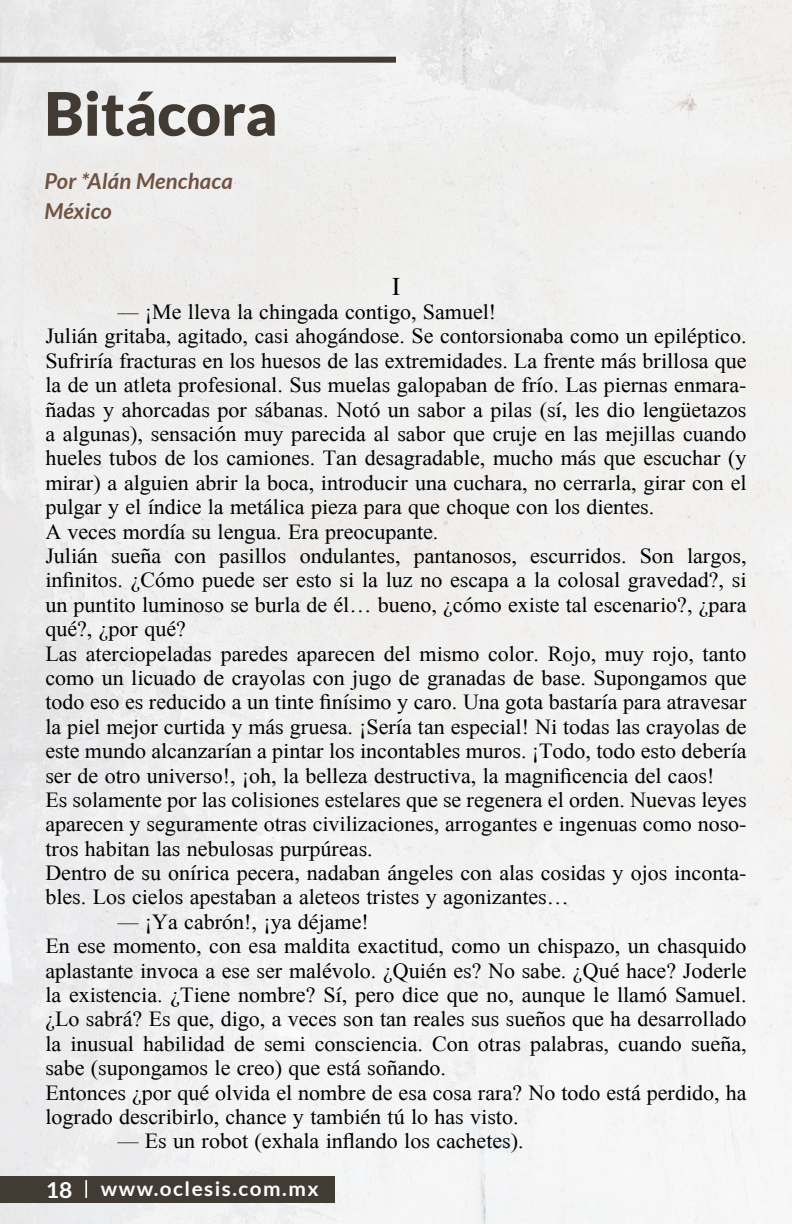
<style>
.page{position:relative;width:792px;height:1224px;background:#f1f1f0}
.page>*{position:absolute;margin:0;border:0;box-sizing:border-box;transform-origin:0 0}
.t1{font:900 60px "Lato";color:#413b34}
.t2{font:26px "Doulos SIL";color:#000}
.t3{font:22px/24.4px "Doulos SIL";color:#000}
.t4{font:italic 700 22px/30px "Lato";letter-spacing:.01em;color:#705341}
.t5{font:700 22px "Lato";color:#fff;scale:1.04 1}
.t6{font:700 20px "Lato";letter-spacing:.07em;color:#fff;scale:1.04 1}
</style>
<div class="page">
<div style="left:0;top:1176px;width:334px;height:27px;background:#413b34"></div>
<svg style="left:85px;top:1180px;width:2px;height:18px"></svg>
<div style="left:0;top:57px;width:396px;height:6px;background:#413b34"></div>
<h1 class="t1" style="left:44px;top:79px;width:235px">Bitácora</h1>
<p class="t4" style="left:44px;top:167px;width:190px">Por *Alán Menchaca<br>México</p>
<p class="t2" style="left:392px;top:270px;width:10px">I</p>
<p class="t3" style="left:45px;top:299px;width:703px;text-indent:72px">— ¡Me lleva la chingada contigo, Samuel!<br>Julián gritaba, agitado, casi ahogándose. Se contorsionaba como un epiléptico.<br>Sufriría fracturas en los huesos de las extremidades. La frente más brillosa que la de un atleta profesional. Sus muelas galopaban de frío. Las piernas enmara&shy;ñadas y ahorcadas por sábanas. Notó un sabor a pilas (sí, les dio lengüetazos a algunas), sensación muy parecida al sabor que cruje en las mejillas cuando hueles tubos de los camiones. Tan desagradable, mucho más que escuchar (y mirar) a alguien abrir la boca, introducir una cuchara, no cerrarla, girar con el pulgar y el índice la metálica pieza para que choque con los dientes.<br>A veces mordía su lengua. Era preocupante.<br>Julián sueña con pasillos ondulantes, pantanosos, escurridos. Son largos, infinitos. ¿Cómo puede ser esto si la luz no escapa a la colosal gravedad?, si un puntito luminoso se burla de él… bueno, ¿cómo existe tal escenario?, ¿para qué?, ¿por qué?<br>Las aterciopeladas paredes aparecen del mismo color. Rojo, muy rojo, tanto como un licuado de crayolas con jugo de granadas de base. Supongamos que todo eso es reducido a un tinte finísimo y caro. Una gota bastaría para atravesar la piel mejor curtida y más gruesa. ¡Sería tan especial! Ni todas las crayolas de este mundo alcanzarían a pintar los incontables muros. ¡Todo, todo esto debería ser de otro universo!, ¡oh, la belleza destructiva, la magnificencia del caos!<br>Es solamente por las colisiones estelares que se regenera el orden. Nuevas leyes aparecen y seguramente otras civilizaciones, arrogantes e ingenuas como noso&shy;tros habitan las nebulosas purpúreas.<br>Dentro de su onírica pecera, nadaban ángeles con alas cosidas y ojos inconta&shy;bles. Los cielos apestaban a aleteos tristes y agonizantes…</p>
<p class="t3" style="left:45px;top:909px;width:703px;text-indent:72px">— ¡Ya cabrón!, ¡ya déjame!<br>En ese momento, con esa maldita exactitud, como un chispazo, un chasquido aplastante invoca a ese ser malévolo. ¿Quién es? No sabe. ¿Qué hace? Joderle la existencia. ¿Tiene nombre? Sí, pero dice que no, aunque le llamó Samuel. ¿Lo sabrá? Es que, digo, a veces son tan reales sus sueños que ha desarrollado la inusual habilidad de semi consciencia. Con otras palabras, cuando sueña, sabe (supongamos le creo) que está soñando.<br>Entonces ¿por qué olvida el nombre de esa cosa rara? No todo está perdido, ha logrado describirlo, chance y también tú lo has visto.</p>
<p class="t3" style="left:117px;top:1129px;width:408px">— Es un robot (exhala inflando los cachetes).</p>
<p class="t5" style="left:46px;top:1177px;width:27px">18</p>
<p class="t6" style="left:101px;top:1177px;width:211px">www.oclesis.com.mx</p>
</div>
